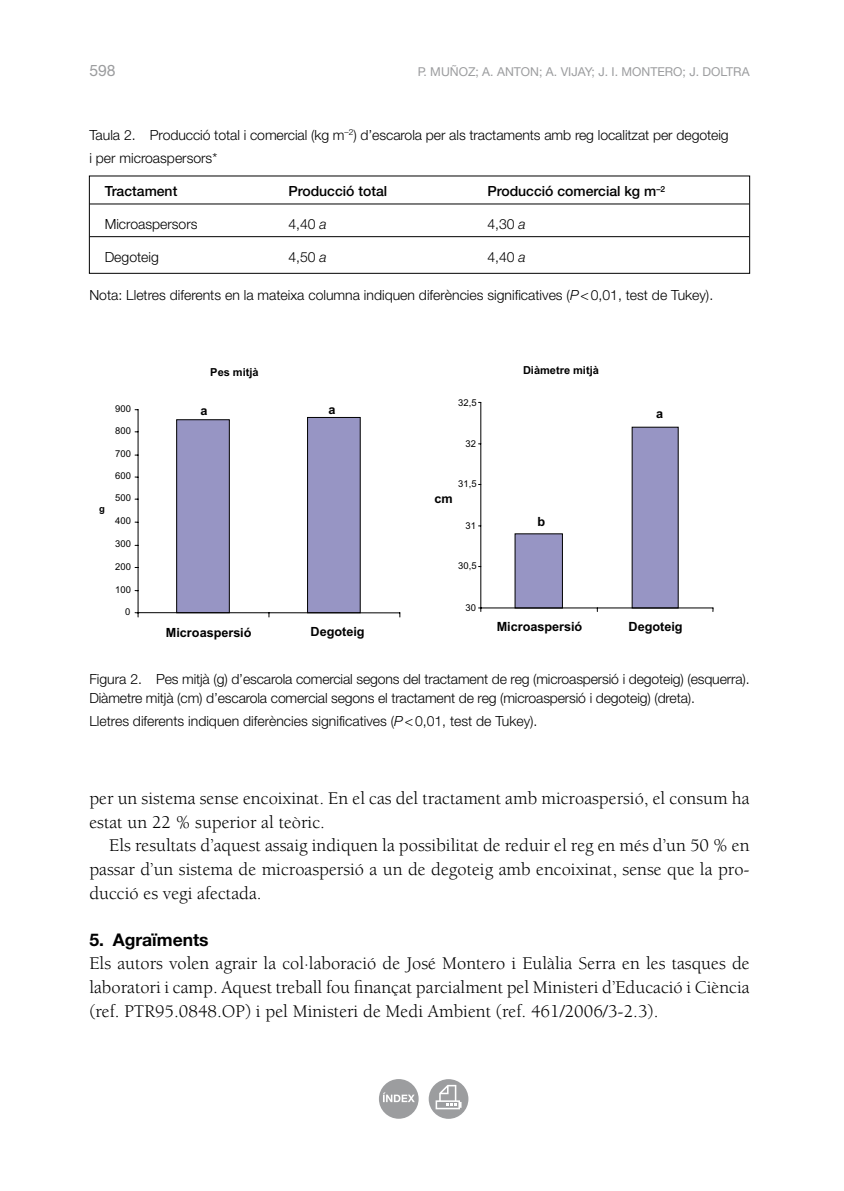
<style>
.page{position:relative;width:844px;height:1191px;background:#fff}
.page>*{position:absolute;margin:0;border:0;box-sizing:border-box;transform-origin:0 0}
.t1{font:18.38px/23.6px "Berkeley";color:#000;text-align:justify}
.t2{font:700 17.5px "Helvetica Neue";color:#000}
.t3{font:15.75px "Helvetica Neue";color:#9c9d9f}
.t4{font:300 14px/19.2px "Helvetica Neue";letter-spacing:-.005em;color:#000}
.t5{font:500 14px "Helvetica Neue";color:#000}
.t6{font:700 12.6px "Arial";color:#000}
.t7{font:12.25px "Helvetica Neue";color:#9c9d9f}
.t8{font:700 11.03px "Arial";color:#000}
.t9{font:9.45px "Arial";letter-spacing:.005em;color:#000}
.t10{font:700 9.45px "Arial";color:#000}
.s1{font-style:italic}
</style>
<div class="page">
<div style="left:379px;top:1079px;width:39px;height:39px;background:#9c9d9f;border-radius:50%"></div>
<svg style="left:383px;top:1092px;width:31px;height:10px"></svg>
<div style="left:428px;top:1079px;width:40px;height:39px;background:#9c9d9f;border-radius:50%"></div>
<svg style="left:435px;top:1084px;width:26px;height:25px"></svg>
<div style="left:176px;top:419px;width:54px;height:194px;background:#9795c4;border:1px solid #000"></div>
<div style="left:307px;top:417px;width:53px;height:196px;background:#9795c4;border:1px solid #000"></div>
<hr style="left:138px;top:410px;width:1px;height:202px;background:#000">
<hr style="left:138px;top:612px;width:262px;height:1px;background:#000">
<svg style="left:135px;top:612px;width:4px;height:5px"></svg>
<div style="left:514px;top:533px;width:48px;height:75px;background:#9795c4"></div>
<div style="left:631px;top:427px;width:47px;height:181px;background:#9795c4"></div>
<hr style="left:480px;top:402px;width:1px;height:206px;background:#000">
<hr style="left:480px;top:607px;width:232px;height:1px;background:#000">
<hr style="left:90px;top:204px;width:659px;height:1px;background:#000">
<hr style="left:90px;top:236px;width:659px;height:1px;background:#000">
<div style="left:89px;top:175px;width:660px;height:99px;border:1px solid #000"></div>
<p class="t3" style="left:89px;top:61px;width:28px">598</p>
<p class="t7" style="left:417px;top:65px;width:89px">P. MU ÑOZ; A. ANT</p>
<p class="t7" style="left:520px;top:65px;width:47px">ON; A. VIJA</p>
<p class="t7" style="left:584px;top:65px;width:66px">Y; J. I. MONTER</p>
<p class="t7" style="left:673px;top:65px;width:62px">O; J. DOLTRA</p>
<p class="t4" style="left:89px;top:123px;width:640px;line-height:22.8px">Taula 2. Producció total i comercial (kg m<sup>–2</sup>) d’escarola per als tractaments amb reg localitzat per degoteig i per microaspersors*</p>
<p class="t5" style="left:105px;top:183px;width:74px">Tractament</p>
<p class="t5" style="left:288px;top:183px;width:100px">Producció total</p>
<p class="t5" style="left:487px;top:183px;width:179px">Producció comercial kg m<sup>–2</sup></p>
<p class="t4" style="left:105px;top:214px;width:94px">Microaspersors</p>
<p class="t4" style="left:288px;top:214px;width:40px">4,40 <span class="s1">a</span></p>
<p class="t4" style="left:487px;top:214px;width:40px">4,30 <span class="s1">a</span></p>
<p class="t4" style="left:105px;top:247px;width:56px">Degoteig</p>
<p class="t4" style="left:288px;top:247px;width:40px">4,50 <span class="s1">a</span></p>
<p class="t4" style="left:487px;top:247px;width:40px">4,40 <span class="s1">a</span></p>
<p class="t4" style="left:89px;top:285px;width:625px">Nota: Lletres diferents en la mateixa columna indiquen diferències significatives (<span class="s1">P</span>&lt;0,01, test de Tukey).</p>
<p class="t10" style="left:99px;top:503px;width:7px">g</p>
<p class="t9" style="left:115px;top:403px;width:17px">900</p>
<p class="t9" style="left:115px;top:425px;width:17px">800</p>
<p class="t9" style="left:115px;top:448px;width:17px">700</p>
<p class="t9" style="left:115px;top:470px;width:17px">600</p>
<p class="t9" style="left:115px;top:492px;width:17px">500</p>
<p class="t9" style="left:115px;top:516px;width:17px">400</p>
<p class="t9" style="left:115px;top:539px;width:17px">300</p>
<p class="t9" style="left:115px;top:561px;width:17px">200</p>
<p class="t9" style="left:115px;top:584px;width:17px">100</p>
<p class="t9" style="left:125px;top:606px;width:7px">0</p>
<p class="t8" style="left:210px;top:366px;width:50px">Pes mitjà</p>
<p class="t6" style="left:200px;top:403px;width:9px">a</p>
<p class="t6" style="left:328px;top:402px;width:9px">a</p>
<p class="t6" style="left:166px;top:625px;width:87px">Microaspersió</p>
<p class="t6" style="left:310px;top:624px;width:55px">Degoteig</p>
<p class="t9" style="left:458px;top:397px;width:20px">32,5</p>
<p class="t9" style="left:465px;top:439px;width:12px">32</p>
<p class="t9" style="left:458px;top:479px;width:20px">31,5</p>
<p class="t6" style="left:434px;top:491px;width:20px">cm</p>
<p class="t9" style="left:465px;top:520px;width:12px">31</p>
<p class="t9" style="left:458px;top:561px;width:20px">30,5</p>
<p class="t9" style="left:465px;top:602px;width:12px">30</p>
<p class="t8" style="left:523px;top:364px;width:78px">Diàmetre mitjà</p>
<p class="t6" style="left:537px;top:514px;width:9px">b</p>
<p class="t6" style="left:656px;top:406px;width:9px">a</p>
<p class="t6" style="left:496px;top:619px;width:87px">Microaspersió</p>
<p class="t6" style="left:628px;top:619px;width:56px">Degoteig</p>
<p class="t4" style="left:89px;top:668px;width:661px">Figura 2. Pes mitjà (g) d’escarola comercial segons del tractament de reg (microaspersió i degoteig) (esquerra).<br>Diàmetre mitjà (cm) d’escarola comercial segons el tractament de reg (microaspersió i degoteig) (dreta).</p>
<p class="t4" style="left:89px;top:710px;width:449px">Lletres diferents indiquen diferències significatives (<span class="s1">P</span>&lt;0,01, test de Tukey).</p>
<h1 class="t1" style="left:89px;top:787px;width:661px">per un sistema sense encoixinat. En el cas del tractament amb microaspersió, el consum ha estat un 22 % superior al teòric.</h1>
<h1 class="t1" style="left:89px;top:834px;width:661px;text-indent:20px">Els resultats d’aquest assaig indiquen la possibilitat de reduir el reg en més d’un 50 % en passar d’un sistema de microaspersió a un de degoteig amb encoixinat, sense que la pro&shy;ducció es vegi afectada.</h1>
<p class="t2" style="left:89px;top:928px;width:121px">5. Agraïments</p>
<p class="t1" style="left:89px;top:952px;width:661px">Els autors volen agrair la col·laboració de José Montero i Eulàlia Serra en les tasques de laboratori i camp. Aquest treball fou finançat parcialment pel Ministeri d’Educació i Ciència (ref. PTR95.0848.OP) i pel Ministeri de Medi Ambient (ref. 461/2006/3-2.3).</p>
</div>
